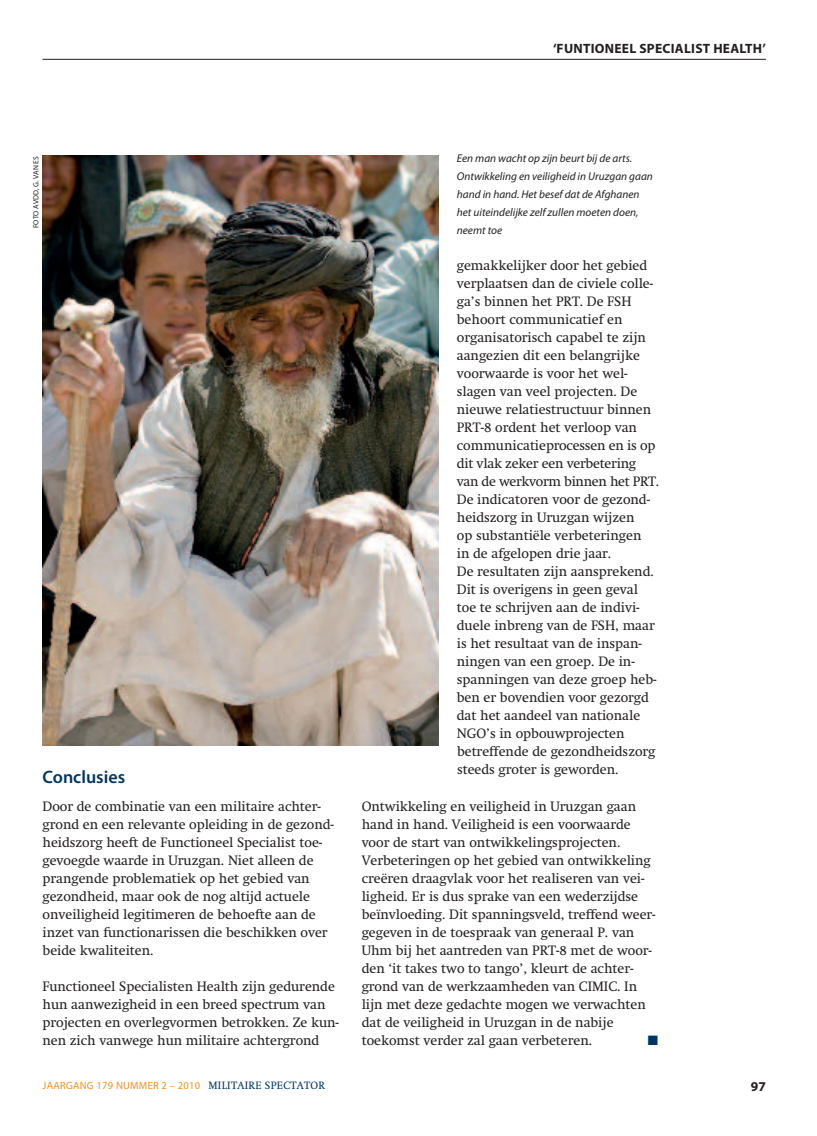
<style>
.page{position:relative;width:817px;height:1136px;background:#fff}
.page>*{position:absolute;margin:0;border:0;box-sizing:border-box;transform-origin:0 0}
.t1{font:600 18px "Myriad Pro";color:#003562}
.t2{font:13.5px/18px "Swift";color:#231f20}
.t3{font:700 13.5px "Myriad Pro";letter-spacing:.02em;color:#231f20}
.t4{font:13.5px "Zapf Dingbats";color:#003562}
.t5{font:italic 11.25px/18px "Myriad Pro";color:#231f20}
.t6{font:10.5px "Myriad Pro";letter-spacing:.025em;color:#f68f1e}
.t7{font:7.5px "Myriad Pro";letter-spacing:.015em;color:#231f20}
.s1{font-family:"Swift";color:#003562}
</style>
<div class="page">
<hr style="left:43px;top:59px;width:722px;height:1px;background:#231f20">
<img style="left:43px;top:156px;width:396px;height:589px">
<p class="t3" style="left:553px;top:43px;width:214px">‘FUNTIONEEL SPECIALIST HEALTH’</p>
<p class="t7" style="left:33px;top:228px;width:74px;rotate:-90deg">FOTO AVDD, G. VAN ES</p>
<h1 class="t1" style="left:43px;top:770px;width:84px">Conclusies</h1>
<p class="t2" style="left:43px;top:798px;width:293px">Door de combinatie van een militaire achter&shy;grond en een relevante opleiding in de gezond&shy;heidszorg heeft de Functioneel Specialist toe&shy;gevoegde waarde in Uruzgan. Niet alleen de prangende problematiek op het gebied van gezondheid, maar ook de nog altijd actuele onveiligheid legitimeren de behoefte aan de inzet van functionarissen die beschikken over beide kwaliteiten.</p>
<p class="t2" style="left:43px;top:978px;width:298px">Functioneel Specialisten Health zijn gedurende hun aanwezigheid in een breed spectrum van projecten en overlegvormen betrokken. Ze kun&shy;nen zich vanwege hun militaire achtergrond</p>
<p class="t5" style="left:457px;top:150px;width:197px">Een man wacht op zijn beurt bij de arts.<br>Ontwikkeling en veiligheid in Uruzgan gaan hand in hand. Het besef dat de Afghanen het uiteindelijke zelf zullen moeten doen, neemt toe</p>
<p class="t2" style="left:457px;top:258px;width:204px">gemakkelijker door het gebied verplaatsen dan de civiele colle&shy;ga’s binnen het PRT. De FSH behoort communicatief en organisatorisch capabel te zijn aangezien dit een belangrijke voorwaarde is voor het wel&shy;slagen van veel projecten. De nieuwe relatiestructuur binnen<br>PRT-8 ordent het verloop van communicatieprocessen en is op dit vlak zeker een verbetering van de werkvorm binnen het PRT.<br>De indicatoren voor de gezond&shy;heidszorg in Uruzgan wijzen<br>op substantiële verbeteringen<br>in de afgelopen drie jaar.<br>De resultaten zijn aansprekend.<br>Dit is overigens in geen geval toe te schrijven aan de indivi&shy;duele inbreng van de FSH, maar is het resultaat van de inspan&shy;ningen van een groep. De in&shy;spanningen van deze groep heb&shy;ben er bovendien voor gezorgd dat het aandeel van nationale<br>NGO’s in opbouwprojecten betreffende de gezondheidszorg steeds groter is geworden.</p>
<p class="t2" style="left:361px;top:798px;width:295px">Ontwikkeling en veiligheid in Uruzgan gaan hand in hand. Veiligheid is een voorwaarde voor de start van ontwikkelingsprojecten.<br>Verbeteringen op het gebied van ontwikkeling creëren draagvlak voor het realiseren van vei&shy;ligheid. Er is dus sprake van een wederzijdse beïnvloeding. Dit spanningsveld, treffend weer&shy;gegeven in de toespraak van generaal P. van Uhm bij het aantreden van PRT-8 met de woor&shy;den ‘it takes two to tango’, kleurt de achter&shy;grond van de werkzaamheden van CIMIC. In lijn met deze gedachte mogen we verwachten dat de veiligheid in Uruzgan in de nabije toekomst verder zal gaan verbeteren.</p>
<p class="t4" style="left:647px;top:1031px;width:12px">■</p>
<p class="t6" style="left:43px;top:1080px;width:284px">JAARGANG 179 NUMMER 2 – 2010 <span class="s1">MILITAIRE SPECTATOR</span></p>
<p class="t3" style="left:750px;top:1081px;width:16px">97</p>
</div>
